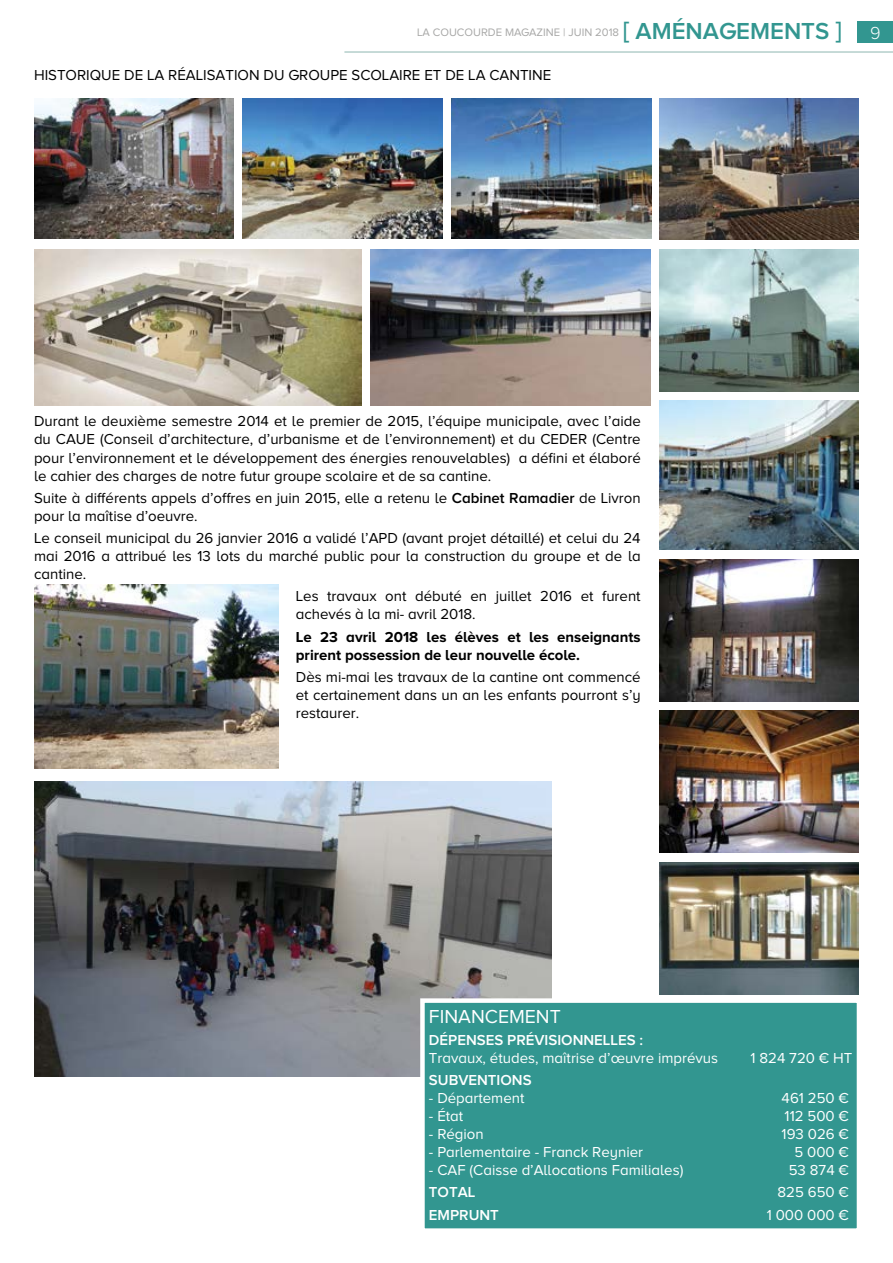
<style>
.page{position:relative;width:893px;height:1263px;background:#fff}
.page>*{position:absolute;margin:0;border:0;box-sizing:border-box;transform-origin:0 0}
.t1{font:19.5px "Proxima Nova A";color:#fff}
.t2{font:15px/18px "Proxima Nova A";color:#000;text-align:justify}
.t3{font:15px "Proxima Nova A";color:#fff}
.t4{font:700 15px/18px "Proxima Nova A";color:#000}
.t5{font:600 15px "Proxima Nova A";color:#fff}
.t6{font:11.25px "Proxima Nova A";color:#a8a8a7}
.s1{font-weight:600;font-size:24px;color:#329690}
.s2{font-weight:300;font-size:18px;color:#fff}
.s3{font-weight:600}
</style>
<div class="page">
<div style="left:858px;top:21px;width:35px;height:21px;background:#329690"></div>
<hr style="left:344px;top:51px;width:549px;height:2px;background:#b3cecb">
<img style="left:659px;top:862px;width:200px;height:132px">
<img style="left:34px;top:782px;width:517px;height:295px">
<img style="left:370px;top:250px;width:280px;height:156px">
<img style="left:34px;top:98px;width:200px;height:140px">
<img style="left:242px;top:98px;width:200px;height:140px">
<img style="left:451px;top:98px;width:200px;height:140px">
<img style="left:659px;top:98px;width:200px;height:142px">
<img style="left:659px;top:250px;width:200px;height:141px">
<img style="left:659px;top:401px;width:200px;height:149px">
<img style="left:659px;top:560px;width:200px;height:141px">
<img style="left:659px;top:711px;width:200px;height:141px">
<div style="left:422px;top:1000px;width:437px;height:230px;background:#329690"></div>
<div style="left:420px;top:998px;width:441px;height:235px;border:4px solid #fff"></div>
<img style="left:34px;top:250px;width:327px;height:156px">
<img style="left:34px;top:585px;width:245px;height:183px">
<p class="t6" style="left:417px;top:26px;width:465px">LA COUCOURDE MAGAZINE | JUIN 2018 <span class="s1">[ AMÉNAGEMENTS ]</span> <span class="s2">9</span></p>
<p class="t2" style="left:34px;top:66px;width:519px">HISTORIQUE DE LA RÉALISATION DU GROUPE SCOLAIRE ET DE LA CANTINE</p>
<p class="t2" style="left:34px;top:412px;width:608px">Durant le deuxième semestre 2014 et le premier de 2015, l’équipe municipale, avec l’aide du CAUE (Conseil d’architecture, d’urbanisme et de l’environnement) et du CEDER (Centre pour l’environnement et le développement des énergies renouvelables) a défini et élaboré le cahier des charges de notre futur groupe scolaire et de sa cantine.</p>
<p class="t2" style="left:34px;top:489px;width:608px">Suite à différents appels d’offres en juin 2015, elle a retenu le <span class="s3">Cabinet Ramadier</span> de Livron pour la maîtise d’oeuvre.</p>
<p class="t2" style="left:34px;top:529px;width:608px">Le conseil municipal du 26 janvier 2016 a validé l’APD (avant projet détaillé) et celui du 24 mai 2016 a attribué les 13 lots du marché public pour la construction du groupe et de la cantine.</p>
<p class="t2" style="left:296px;top:587px;width:346px">Les travaux ont débuté en juillet 2016 et furent achevés à la mi- avril 2018.</p>
<p class="t4" style="left:296px;top:627px;width:346px">Le 23 avril 2018 les élèves et les enseignants prirent possession de leur nouvelle école.</p>
<p class="t2" style="left:296px;top:667px;width:346px">Dès mi-mai les travaux de la cantine ont commencé et certainement dans un an les enfants pourront s’y restaurer.</p>
<h1 class="t1" style="left:429px;top:1005px;width:133px">FINANCEMENT</h1>
<p class="t5" style="left:429px;top:1031px;width:216px">DÉPENSES PRÉVISIONNELLES :</p>
<p class="t3" style="left:429px;top:1049px;width:291px">Travaux, études, maîtrise d’œuvre imprévus</p>
<p class="t3" style="left:750px;top:1049px;width:103px">1 824 720 € HT</p>
<p class="t5" style="left:429px;top:1071px;width:104px">SUBVENTIONS</p>
<p class="t3" style="left:429px;top:1090px;width:97px">- Département</p>
<p class="t3" style="left:782px;top:1090px;width:69px">461 250 €</p>
<p class="t3" style="left:429px;top:1108px;width:36px">- État</p>
<p class="t3" style="left:785px;top:1108px;width:66px">112 500 €</p>
<p class="t3" style="left:429px;top:1126px;width:56px">- Région</p>
<p class="t3" style="left:782px;top:1126px;width:69px">193 026 €</p>
<p class="t3" style="left:429px;top:1144px;width:216px">- Parlementaire - Franck Reynier</p>
<p class="t3" style="left:794px;top:1144px;width:56px">5 000 €</p>
<p class="t3" style="left:429px;top:1162px;width:256px">- CAF (Caisse d’Allocations Familiales)</p>
<p class="t3" style="left:789px;top:1162px;width:62px">53 874 €</p>
<p class="t5" style="left:429px;top:1184px;width:48px">TOTAL</p>
<p class="t3" style="left:777px;top:1184px;width:73px">825 650 €</p>
<p class="t5" style="left:429px;top:1206px;width:72px">EMPRUNT</p>
<p class="t3" style="left:767px;top:1206px;width:84px">1 000 000 €</p>
</div>
